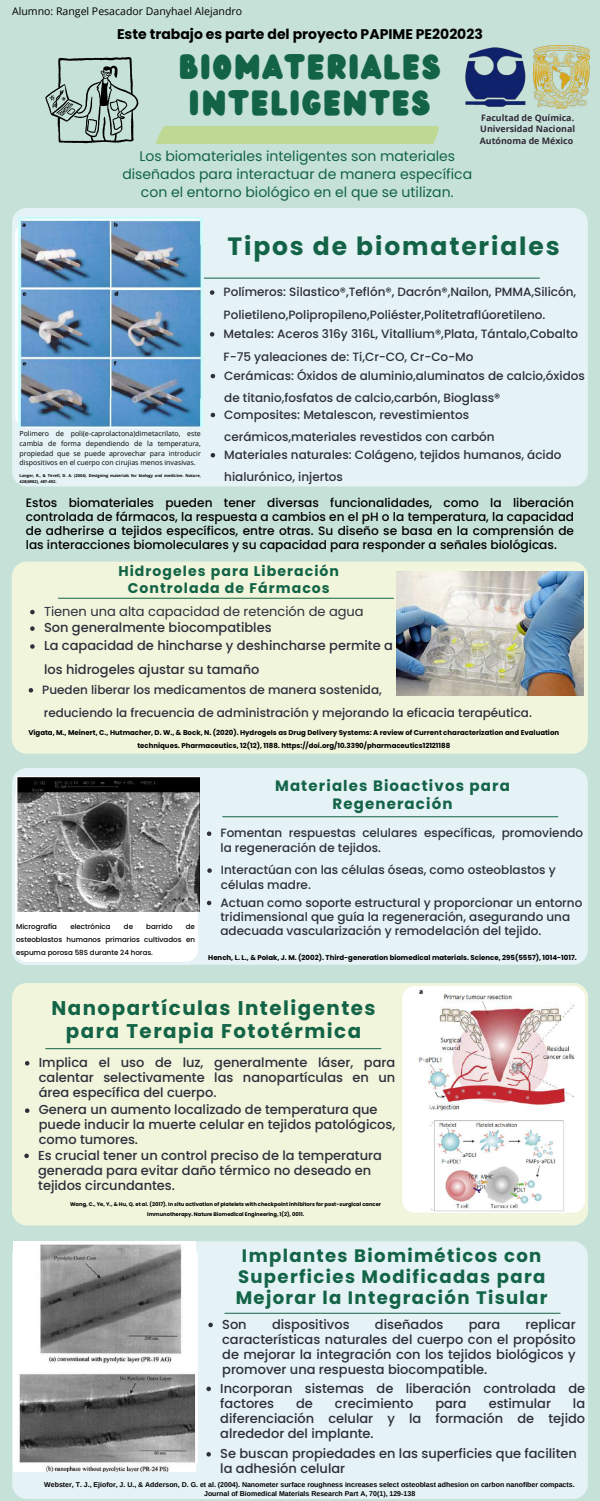
<style>
.page{position:relative;width:600px;height:1501px;background:#fff}
.page>*{position:absolute;margin:0;border:0;box-sizing:border-box;transform-origin:0 0}
.t1{font:30.6px/36px "Wedges";letter-spacing:.075em;color:#136447;text-align:center}
.t2{font:700 25px "Poppins";letter-spacing:.075em;color:#136447}
.t3{font:700 19.8px/23.2px "Poppins";letter-spacing:.075em;color:#136447;text-align:center}
.t4{font:700 18px/21.1px "Poppins";letter-spacing:.075em;color:#136447;text-align:center}
.t5{font:700 15px/18px "Poppins";letter-spacing:.075em;color:#136447;text-align:center}
.t6{font:700 14.1px/16.5px "Poppins";letter-spacing:.075em;color:#136447;text-align:center}
.t7{font:14px/18px "Poppins";color:#136447;text-align:center}
.t8{font:700 14px "Poppins";color:#000}
.t9{font:500 13px/15px "Poppins";color:#2d2f3b}
.t10{font:13px "Poppins";color:#2d2f3b}
.t11{font:500 12.2px/14.2px "Poppins";color:#000;text-align:justify}
.t12{font:500 12px/22.5px "Poppins";color:#2d2f3b}
.t13{font:10.5px "Open Sans";color:#000}
.t14{font:700 8.9px/11.8px "Open Sans";color:#312b37;text-align:justify}
.t15{font:500 7.1px/13.1px "Poppins";color:#000;text-align:justify}
.t16{font:700 7px/12.8px "Poppins";color:#000;text-align:center}
.t17{font:700 7px/9.3px "Arimo";color:#000;text-align:center}
.t18{font:7px/9.7px "Open Sans";color:#000;text-align:justify}
.t19{font:700 5.2px/9.5px "Poppins";color:#000;text-align:center}
.t20{font:700 4px/5.3px "Open Sans";color:#000}
</style>
<div class="page">
<div style="left:0;top:0;width:600px;height:1500px;background:#c6e1d8"></div>
<div style="left:156px;top:126px;width:283px;height:17px;background:#bfd893"></div>
<div style="left:12px;top:208px;width:576px;height:278px;background:#e5f2f6"></div>
<svg style="left:12px;top:220px;width:189px;height:210px;background:#e4f3f6"></svg>
<hr style="left:204px;top:278px;width:336px;height:1px;background:#136447">
<div style="left:12px;top:561px;width:576px;height:192px;background:#f0f5db"></div>
<svg style="left:399px;top:569px;width:182px;height:129px"></svg>
<hr style="left:58px;top:597px;width:336px;height:1px;background:#136447">
<div style="left:12px;top:768px;width:576px;height:196px;background:#e5f2f6"></div>
<svg style="left:12px;top:781px;width:189px;height:183px;background:#f9fbfb"></svg>
<hr style="left:223px;top:816px;width:335px;height:1px;background:#136447">
<div style="left:12px;top:1241px;width:576px;height:257px;background:#e5f2f6"></div>
<svg style="left:12px;top:1241px;width:189px;height:232px;background:#eff6f8"></svg>
<hr style="left:225px;top:1312px;width:335px;height:1px;background:#136447">
<div style="left:12px;top:983px;width:575px;height:242px;background:#f0f5db"></div>
<svg style="left:399px;top:983px;width:189px;height:232px;background:#fbfcf6"></svg>
<hr style="left:46px;top:1048px;width:335px;height:1px;background:#136447">
<img style="left:19px;top:217px;width:184px;height:209px">
<svg style="left:45px;top:57px;width:93px;height:86px"></svg>
<img style="left:397px;top:571px;width:186px;height:124px">
<img style="left:17px;top:776px;width:183px;height:135px">
<img style="left:413px;top:987px;width:161px;height:128px">
<img style="left:430px;top:1118px;width:136px;height:94px">
<img style="left:14px;top:1241px;width:181px;height:230px">
<img style="left:465px;top:47px;width:69px;height:60px">
<img style="left:534px;top:46px;width:55px;height:62px">
<svg style="left:210px;top:290px;width:4px;height:5px"></svg>
<svg style="left:210px;top:332px;width:4px;height:4px"></svg>
<svg style="left:211px;top:374px;width:4px;height:4px"></svg>
<svg style="left:211px;top:412px;width:4px;height:5px"></svg>
<svg style="left:211px;top:453px;width:4px;height:4px"></svg>
<svg style="left:30px;top:609px;width:5px;height:5px"></svg>
<svg style="left:30px;top:626px;width:5px;height:4px"></svg>
<svg style="left:30px;top:644px;width:5px;height:4px"></svg>
<svg style="left:207px;top:831px;width:4px;height:4px"></svg>
<svg style="left:207px;top:868px;width:5px;height:4px"></svg>
<svg style="left:207px;top:900px;width:4px;height:5px"></svg>
<svg style="left:25px;top:1060px;width:4px;height:5px"></svg>
<svg style="left:25px;top:1108px;width:4px;height:4px"></svg>
<svg style="left:24px;top:1153px;width:5px;height:4px"></svg>
<svg style="left:208px;top:1322px;width:5px;height:4px"></svg>
<svg style="left:206px;top:1386px;width:5px;height:4px"></svg>
<svg style="left:206px;top:1451px;width:5px;height:5px"></svg>
<svg style="left:29px;top:688px;width:4px;height:4px"></svg>
<p class="t13" style="left:12px;top:4px;width:232px">Alumno: Rangel Pesacador Danyhael Alejandro</p>
<p class="t8" style="left:117px;top:25px;width:367px">Este trabajo es parte del proyecto PAPIME PE202023</p>
<h1 class="t1" style="left:179px;top:50px;width:263px">BIOMATERIALES<br>INTELIGENTES</h1>
<p class="t7" style="left:122px;top:147px;width:351px">Los biomateriales inteligentes son materiales diseñados para interactuar de manera específica con el entorno biológico en el que se utilizan.</p>
<h2 class="t2" style="left:227px;top:229px;width:334px">Tipos de biomateriales</h2>
<p class="t14" style="left:480px;top:111px;width:97px">Facultad de Química.<br>Universidad Nacional Autónoma de México</p>
<p class="t12" style="left:224px;top:281px;width:354px">Polímeros: Silastico®,Teflón®, Dacrón®,Nailon, PMMA,Silicón,<br>Polietileno,Polipropileno,Poliéster,Politetraflúoretileno.</p>
<p class="t12" style="left:224px;top:322px;width:356px">Metales: Aceros 316y 316L, Vitallium®,Plata, Tántalo,Cobalto<br>F-75 yaleaciones de: Ti,Cr-CO, Cr-Co-Mo</p>
<p class="t12" style="left:224px;top:364px;width:362px">Cerámicas: Óxidos de aluminio,aluminatos de calcio,óxidos de titanio,fosfatos de calcio,carbón, Bioglass®</p>
<p class="t12" style="left:224px;top:403px;width:272px">Composites: Metalescon, revestimientos cerámicos,materiales revestidos con carbón</p>
<p class="t12" style="left:224px;top:443px;width:339px">Materiales naturales: Colágeno, tejidos humanos, ácido hialurónico, injertos</p>
<p class="t18" style="left:20px;top:429px;width:183px">Polimero de poli(e-caprolactona)dimetacrilato, este cambia de forma dependiendo de la temperatura, propiedad que se puede aprovechar para introducir dispositivos en el cuerpo con cirujias menos invasivas.</p>
<p class="t20" style="left:20px;top:473px;width:183px">Langer, R., &amp; Tirrell, D. A. (2004). Designing materials for biology and medicine. Nature,<br>428(6982), 487-492.</p>
<p class="t11" style="left:26px;top:495px;width:550px">Estos biomateriales pueden tener diversas funcionalidades, como la liberación controlada de fármacos, la respuesta a cambios en el pH o la temperatura, la capacidad de adherirse a tejidos específicos, entre otras. Su diseño se basa en la comprensión de las interacciones biomoleculares y su capacidad para responder a señales biológicas.</p>
<p class="t6" style="left:118px;top:563px;width:222px">Hidrogeles para Liberación<br>Controlada de Fármacos</p>
<p class="t10" style="left:44px;top:602px;width:321px">Tienen una alta capacidad de retención de agua</p>
<p class="t9" style="left:44px;top:618px;width:350px;line-height:17.9px">Son generalmente biocompatibles<br>La capacidad de hincharse y deshincharse permite a</p>
<p class="t9" style="left:44px;top:662px;width:217px">los hidrogeles ajustar su tamaño</p>
<p class="t12" style="left:42px;top:678px;width:491px">Pueden liberar los medicamentos de manera sostenida,<br>reduciendo la frecuencia de administración y mejorando la eficacia terapéutica.</p>
<p class="t16" style="left:28px;top:726px;width:532px">Vigata, M., Meinert, C., Hutmacher, D. W., &amp; Bock, N. (2020). Hydrogels as Drug Delivery Systems: A review of Current characterization and Evaluation techniques. Pharmaceutics, 12(12), 1188. https://doi.org/10.3390/pharmaceutics12121188</p>
<p class="t15" style="left:16px;top:920px;width:43px">Micrografía</p>
<p class="t15" style="left:70px;top:920px;width:42px">electrónica</p>
<p class="t15" style="left:124px;top:920px;width:11px">de</p>
<p class="t15" style="left:146px;top:920px;width:28px">barrido</p>
<p class="t15" style="left:16px;top:920px;width:180px;text-indent:170px">de osteoblastos humanos primarios cultivados en espuma porosa 58S durante 24 horas.</p>
<p class="t5" style="left:275px;top:776px;width:236px">Materiales Bioactivos para<br>Regeneración</p>
<p class="t12" style="left:221px;top:826px;width:364px;line-height:14.2px">Fomentan respuestas celulares específicas, promoviendo la regeneración de tejidos.</p>
<p class="t12" style="left:221px;top:862px;width:336px;line-height:14.2px">Interactúan con las células óseas, como osteoblastos y células madre.</p>
<p class="t12" style="left:221px;top:895px;width:363px;line-height:14.2px">Actuan como soporte estructural y proporcionar un entorno tridimensional que guía la regeneración, asegurando una adecuada vascularización y remodelación del tejido.</p>
<p class="t16" style="left:208px;top:950px;width:370px">Hench, L. L., &amp; Polak, J. M. (2002). Third-generation biomedical materials. Science, 295(5557), 1014-1017.</p>
<h3 class="t3" style="left:51px;top:996px;width:326px">Nanopartículas Inteligentes para Terapia Fototérmica</h3>
<p class="t9" style="left:39px;top:1054px;width:358px;text-align:justify">Implica el uso de luz, generalmente láser, para calentar selectivamente las nanopartículas en un área específica del cuerpo.</p>
<p class="t9" style="left:38px;top:1102px;width:359px">Genera un aumento localizado de temperatura que puede inducir la muerte celular en tejidos patológicos, como tumores.<br>Es crucial tener un control preciso de la temperatura generada para evitar daño térmico no deseado en tejidos circundantes.</p>
<p class="t19" style="left:70px;top:1199px;width:313px">Wang, C., Ye, Y., &amp; Hu, Q. et al. (2017). In situ activation of platelets with checkpoint inhibitors for post-surgical cancer immunotherapy. Nature Biomedical Engineering, 1(2), 0011.</p>
<h3 class="t4" style="left:236px;top:1244px;width:313px">Implantes Biomiméticos con<br>Superficies Modificadas para<br>Mejorar la Integración Tisular</h3>
<p class="t9" style="left:222px;top:1316px;width:355px;text-align:justify;text-indent:303px">replicar características naturales del cuerpo con el propósito de mejorar la integración con los tejidos biológicos y promover una respuesta biocompatible.</p>
<p class="t9" style="left:220px;top:1380px;width:366px">Incorporan sistemas de liberación controlada de factores</p>
<p class="t9" style="left:222px;top:1316px;width:26px">Son</p>
<p class="t9" style="left:272px;top:1316px;width:79px">dispositivos</p>
<p class="t9" style="left:375px;top:1316px;width:70px">diseñados</p>
<p class="t9" style="left:469px;top:1316px;width:33px">para</p>
<p class="t9" style="left:296px;top:1395px;width:18px">de</p>
<p class="t9" style="left:335px;top:1395px;width:80px">crecimiento</p>
<p class="t9" style="left:435px;top:1395px;width:33px">para</p>
<p class="t9" style="left:489px;top:1395px;width:64px">estimular</p>
<p class="t9" style="left:220px;top:1395px;width:366px;text-align:justify;text-indent:353px">la diferenciación celular y la formación de tejido alrededor del implante.</p>
<p class="t9" style="left:220px;top:1445px;width:358px">Se buscan propiedades en las superficies que faciliten la adhesión celular</p>
<p class="t17" style="left:44px;top:1479px;width:532px">Webster, T. J., Ejiofor, J. U., &amp; Adderson, D. G. et al. (2004). Nanometer surface roughness increases select osteoblast adhesion on carbon nanofiber compacts.<br>Journal of Biomedical Materials Research Part A, 70(1), 129-138</p>
</div>
